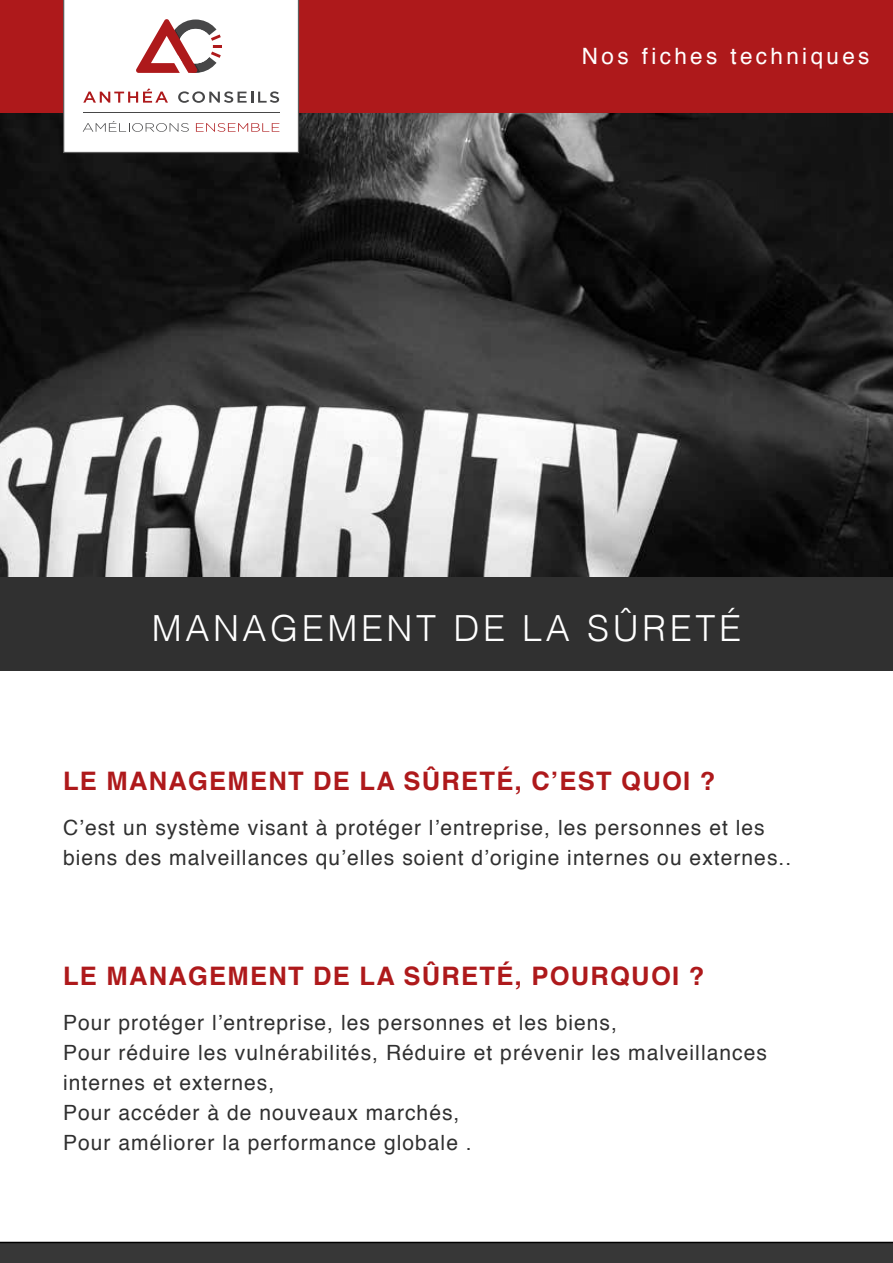
<style>
.page{position:relative;width:893px;height:1263px;background:#fff}
.page>*{position:absolute;margin:0;border:0;box-sizing:border-box;transform-origin:0 0}
.t1{font:300 36px "Helvetica";letter-spacing:.1em;color:#fff}
.t2{font:700 25.5px "Helvetica";letter-spacing:.05em;color:#ae191b}
.t3{font:22.5px "Helvetica";letter-spacing:.15em;color:#fff}
.t4{font:21px/30px "Helvetica";letter-spacing:.05em;color:#303030}
</style>
<div class="page">
<div style="left:0;top:576px;width:893px;height:94px;background:#303030"></div>
<svg style="left:0;top:113px;width:893px;height:463px"></svg>
<svg style="left:0;top:1242px;width:893px;height:21px"></svg>
<div style="left:0;top:0;width:893px;height:113px;background:#ae191b"></div>
<svg style="left:63px;top:0;width:236px;height:153px"></svg>
<p class="t3" style="left:582px;top:39px;width:289px">Nos fiches techniques</p>
<h1 class="t1" style="left:152px;top:597px;width:591px">MANAGEMENT DE LA SÛRETÉ</h1>
<p class="t2" style="left:63px;top:761px;width:654px">LE MANAGEMENT DE LA SÛRETÉ, C’EST QUOI ?</p>
<p class="t4" style="left:63px;top:814px;width:730px">C’est un système visant à protéger l’entreprise, les personnes et les biens des malveillances qu’elles soient d’origine internes ou externes..</p>
<p class="t2" style="left:63px;top:956px;width:643px">LE MANAGEMENT DE LA SÛRETÉ, POURQUOI ?</p>
<p class="t4" style="left:63px;top:1008px;width:705px">Pour protéger l’entreprise, les personnes et les biens,<br>Pour réduire les vulnérabilités, Réduire et prévenir les malveillances internes et externes,<br>Pour accéder à de nouveaux marchés,<br>Pour améliorer la performance globale .</p>
</div>
